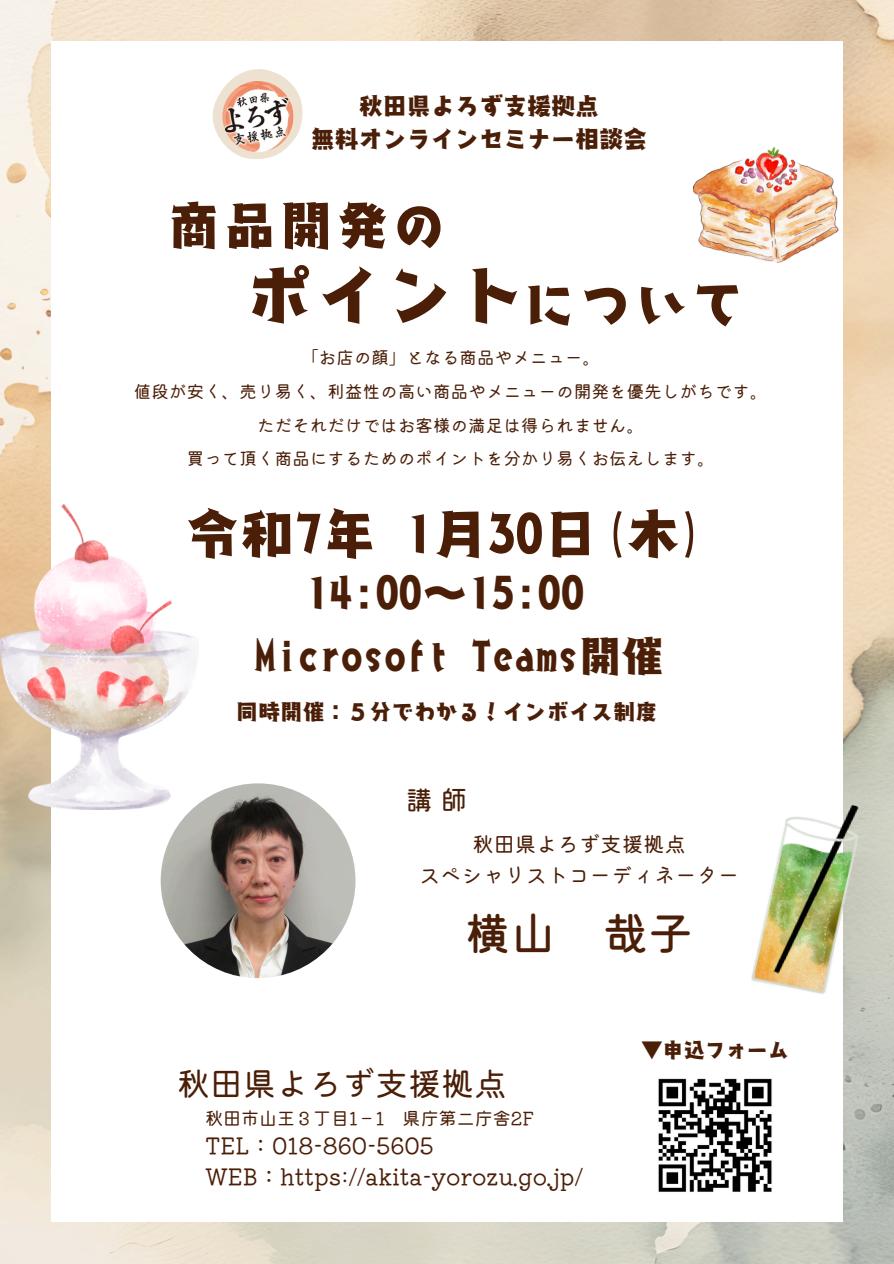
<style>
.page{position:relative;width:894px;height:1264px;background:#fff}
.page>*{position:absolute;margin:0;border:0;box-sizing:border-box;transform-origin:0 0}
.t1{font:65.4px "TT Gospel EB";color:#4b1e07}
.t2{font:53.85px "TT Gospel EB";letter-spacing:.015em;color:#4b1e07}
.t3{font:51.9px "TT Gospel EB";letter-spacing:.085em;color:#4b1e07}
.t4{font:45px "TT Gospel EB";letter-spacing:.015em;color:#4b1e07}
.t5{font:500 45px "Kiwi Maru";color:#4b1e07}
.t6{font:41.85px "TT Gospel EB";letter-spacing:.015em;color:#4b1e07}
.t7{font:33px "Kiwi Maru";color:#4b1e07}
.t8{font:27px "Kiwi Maru";color:#4b1e07}
.t9{font:24px/32.7px "TT Gospel EB";color:#4b1e07;text-align:center}
.t10{font:22.5px "Kiwi Maru";color:#4b1e07}
.t11{font:21.75px "TT Gospel EB";letter-spacing:.015em;color:#4b1e07}
.t12{font:21px "Kiwi Maru";letter-spacing:.015em;color:#4b1e07}
.t13{font:21px "TT Gospel EB";color:#4b1e07}
.t14{font:18px "Kiwi Maru";color:#4b1e07}
.t15{font:17.25px "Kiwi Maru";letter-spacing:.015em;color:#4b1e07}
</style>
<div class="page">
<img style="left:0;top:0;width:893px;height:1263px">
<div style="left:51px;top:41px;width:791px;height:1180px;background:#fff"></div>
<svg style="left:212px;top:69px;width:91px;height:90px"></svg>
<img style="left:222px;top:81px;width:71px;height:71px;border-radius:50%">
<img style="left:161px;top:783px;width:194px;height:195px;border-radius:50%">
<img style="left:693px;top:148px;width:145px;height:114px">
<img style="left:0;top:504px;width:198px;height:305px">
<img style="left:751px;top:791px;width:116px;height:206px">
<img style="left:658px;top:1078px;width:114px;height:114px">
<p class="t9" style="left:311px;top:90px;width:337px">秋田県よろず支援拠点<br>無料オンラインセミナー相談会</p>
<h3 class="t3" style="left:168px;top:199px;width:278px">商品開発の</h3>
<h6 class="t1" style="left:246px;top:262px;width:279px">ポイント</h6>
<p class="t3" style="left:523px;top:278px;width:222px">について</p>
<h2 class="t15" style="left:301px;top:344px;width:300px">「お店の顔」となる商品やメニュー。</h2>
<p class="t15" style="left:134px;top:378px;width:634px">値段が安く、売り易く、利益性の高い商品やメニューの開発を優先しがちです。</p>
<p class="t15" style="left:257px;top:411px;width:388px">ただそれだけではお客様の満足は得られません。</p>
<p class="t15" style="left:187px;top:445px;width:529px">買って頂く商品にするためのポイントを分かり易くお伝えします。</p>
<h3 class="t2" style="left:185px;top:507px;width:524px">令和7年 1月 30日 (木)</h3>
<h4 class="t4" style="left:306px;top:570px;width:279px">14:00～15:00</h4>
<p class="t6" style="left:255px;top:635px;width:410px">Microsoft Teams開催</p>
<p class="t11" style="left:236px;top:700px;width:422px">同時開催：５分でわかる！インボイス制度</p>
<p class="t8" style="left:405px;top:779px;width:63px">講師</p>
<h6 class="t12" style="left:472px;top:827px;width:215px">秋田県よろず支援拠点</h6>
<p class="t12" style="left:419px;top:858px;width:321px">スペシャリストコーディネーター</p>
<h2 class="t5" style="left:465px;top:897px;width:80px">横山</h2>
<h2 class="t5" style="left:602px;top:897px;width:86px">哉子</h2>
<h2 class="t7" style="left:177px;top:1058px;width:331px">秋田県よろず支援拠点</h2>
<h5 class="t14" style="left:205px;top:1104px;width:330px">秋田市山王３丁目 1－1 県庁第二庁舎2F</h5>
<p class="t10" style="left:205px;top:1127px;width:230px">TEL：018-860-5605</p>
<h3 class="t10" style="left:205px;top:1159px;width:379px">WEB：https://akita-yorozu.go.jp/</h3>
<p class="t13" style="left:641px;top:1039px;width:148px">▼申込フォーム</p>
</div>
